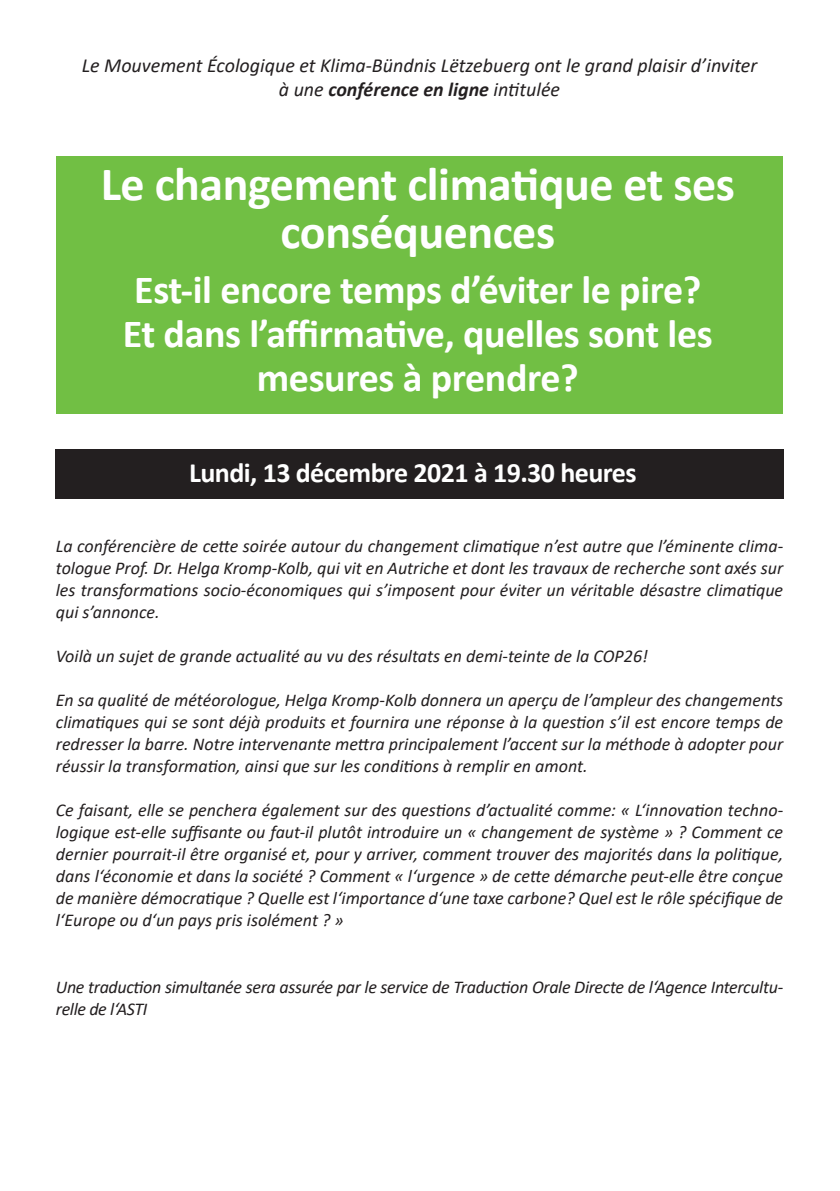
<style>
.page{position:relative;width:840px;height:1191px;background:#fff}
.page>*{position:absolute;margin:0;border:0;box-sizing:border-box;transform-origin:0 0}
.t1{font:700 48px/48px "Calibri";letter-spacing:-.01em;color:#fff;text-align:center}
.t2{font:700 40px/44px "Calibri";letter-spacing:-.01em;color:#fff;text-align:center}
.t3{font:700 28px "Calibri";letter-spacing:-.02em;color:#fff}
.t4{font:italic 20px/24px "Calibri";color:#231f20;text-align:center}
.t5{font:italic 18px/22px "Calibri";color:#231f20;text-align:justify}
.t6{font:italic 18px/22px "Calibri";letter-spacing:-.02em;color:#231f20}
.s1{font-weight:700}
</style>
<div class="page">
<div style="left:56px;top:157px;width:726px;height:257px;background:#71bf44"></div>
<div style="left:55px;top:449px;width:727px;height:50px;background:#231f20"></div>
<p class="t4" style="left:82px;top:52px;width:676px">Le Mouvement Écologique et Klima-Bündnis Lëtzebuerg ont le grand plaisir d’inviter à une <span class="s1">conférence en ligne</span> intitulée</p>
<h1 class="t1" style="left:101px;top:159px;width:635px">Le changement climatique et ses conséquences</h1>
<h2 class="t2" style="left:123px;top:267px;width:591px">Est-il encore temps d’éviter le pire?<br>Et dans l’affirmative, quelles sont les mesures à prendre?</h2>
<h3 class="t3" style="left:189px;top:453px;width:449px">Lundi, 13 décembre 2021 à 19.30 heures</h3>
<p class="t5" style="left:56px;top:534px;width:728px">La conférencière de cette soirée autour du changement climatique n’est autre que l’éminente clima&shy;tologue Prof. Dr. Helga Kromp-Kolb, qui vit en Autriche et dont les travaux de recherche sont axés sur les transformations socio-économiques qui s’imposent pour éviter un véritable désastre climatique qui s’annonce.</p>
<p class="t5" style="left:56px;top:644px;width:593px">Voilà un sujet de grande actualité au vu des résultats en demi-teinte de la COP26!</p>
<p class="t5" style="left:56px;top:688px;width:728px">En sa qualité de météorologue, Helga Kromp-Kolb donnera un aperçu de l’ampleur des changements climatiques qui se sont déjà produits et fournira une réponse à la question s’il est encore temps de redresser la barre. Notre intervenante mettra principalement l’accent sur la méthode à adopter pour réussir la transformation, ainsi que sur les conditions à remplir en amont.</p>
<p class="t5" style="left:56px;top:798px;width:728px">Ce faisant, elle se penchera également sur des questions d’actualité comme: « L‘innovation techno&shy;logique est-elle suffisante ou faut-il plutôt introduire un « changement de système » ? Comment ce dernier pourrait-il être organisé et, pour y arriver, comment trouver des majorités dans la politique, dans l‘économie et dans la société ? Comment « l‘urgence » de cette démarche peut-elle être conçue de manière démocratique ? Quelle est l‘importance d‘une taxe carbone? Quel est le rôle spécifique de l‘Europe ou d‘un pays pris isolément ? »</p>
<p class="t6" style="left:56px;top:975px;width:728px">Une traduction simultanée sera assurée par le service de Traduction Orale Directe de l‘Agence Intercultu&shy;relle de l‘ASTI</p>
</div>
